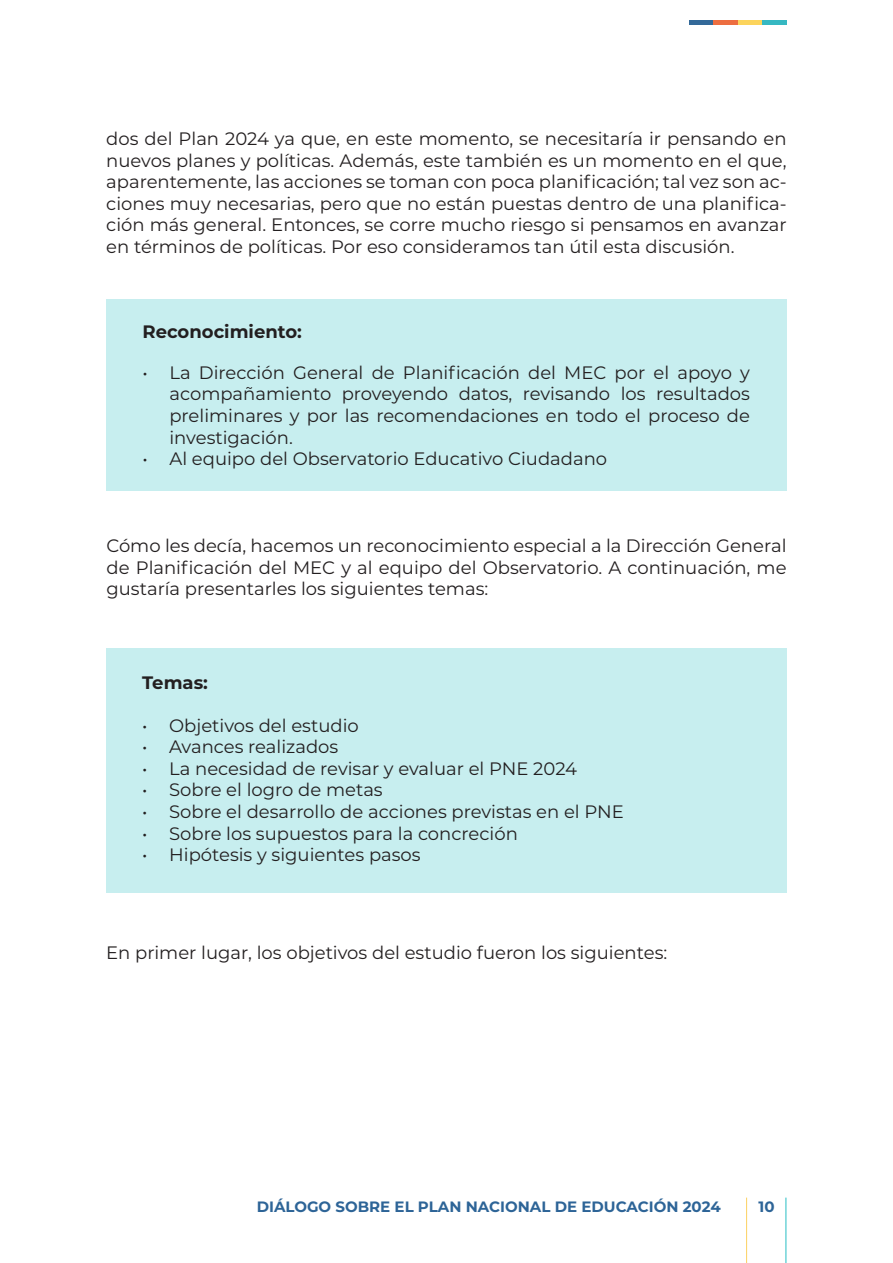
<style>
.page{position:relative;width:893px;height:1263px;background:#fff}
.page>*{position:absolute;margin:0;border:0;box-sizing:border-box;transform-origin:0 0}
.t1{font:18px/21.6px "Montserrat";color:#231f20;text-align:justify}
.t2{font:700 18px "Montserrat";color:#231f20}
.t3{font:700 15px "Montserrat";color:#2d6497}
</style>
<div class="page">
<hr style="left:689px;top:20px;width:24px;height:4px;background:#336999">
<hr style="left:713px;top:20px;width:25px;height:4px;background:#ed6e40">
<hr style="left:738px;top:20px;width:24px;height:4px;background:#fcd45c">
<hr style="left:762px;top:20px;width:25px;height:4px;background:#36b8c2">
<hr style="left:785px;top:1197px;width:1px;height:66px;background:#28bec4">
<hr style="left:746px;top:1197px;width:1px;height:66px;background:#fcd162">
<div style="left:106px;top:299px;width:680px;height:191px;background:#c7eeef"></div>
<div style="left:106px;top:648px;width:680px;height:245px;background:#c7eeef"></div>
<p class="t1" style="left:106px;top:127px;width:682px">dos del Plan 2024 ya que, en este momento, se necesitaría ir pensando en nuevos planes y políticas. Además, este también es un momento en el que, aparentemente, las acciones se toman con poca planificación; tal vez son ac&shy;ciones muy necesarias, pero que no están puestas dentro de una planifica&shy;ción más general. Entonces, se corre mucho riesgo si pensamos en avanzar en términos de políticas. Por eso consideramos tan útil esta discusión.</p>
<p class="t2" style="left:142px;top:319px;width:161px">Reconocimiento:</p>
<p class="t1" style="left:169px;top:361px;width:582px;text-indent:-27px">• La Dirección General de Planificación del MEC por el apoyo y acompañamiento proveyendo datos, revisando los resultados preliminares y por las recomendaciones en todo el proceso de investigación.</p>
<p class="t1" style="left:142px;top:447px;width:466px">• Al equipo del Observatorio Educativo Ciudadano</p>
<p class="t1" style="left:106px;top:534px;width:681px">Cómo les decía, hacemos un reconocimiento especial a la Dirección General de Planificación del MEC y al equipo del Observatorio. A continuación, me gustaría presentarles los siguientes temas:</p>
<p class="t2" style="left:142px;top:670px;width:67px">Temas:</p>
<p class="t1" style="left:142px;top:714px;width:218px">• Objetivos del estudio</p>
<p class="t1" style="left:142px;top:735px;width:198px">• Avances realizados</p>
<p class="t1" style="left:142px;top:757px;width:436px">• La necesidad de revisar y evaluar el PNE 2024</p>
<p class="t1" style="left:142px;top:779px;width:242px">• Sobre el logro de metas</p>
<p class="t1" style="left:142px;top:800px;width:483px">• Sobre el desarrollo de acciones previstas en el PNE</p>
<p class="t1" style="left:142px;top:822px;width:377px">• Sobre los supuestos para la concreción</p>
<p class="t1" style="left:142px;top:843px;width:280px">• Hipótesis y siguientes pasos</p>
<p class="t1" style="left:106px;top:941px;width:563px">En primer lugar, los objetivos del estudio fueron los siguientes:</p>
<p class="t3" style="left:257px;top:1196px;width:465px">DIÁLOGO SOBRE EL PLAN NACIONAL DE EDUCACIÓN 2024</p>
<p class="t3" style="left:759px;top:1196px;width:18px">10</p>
</div>
